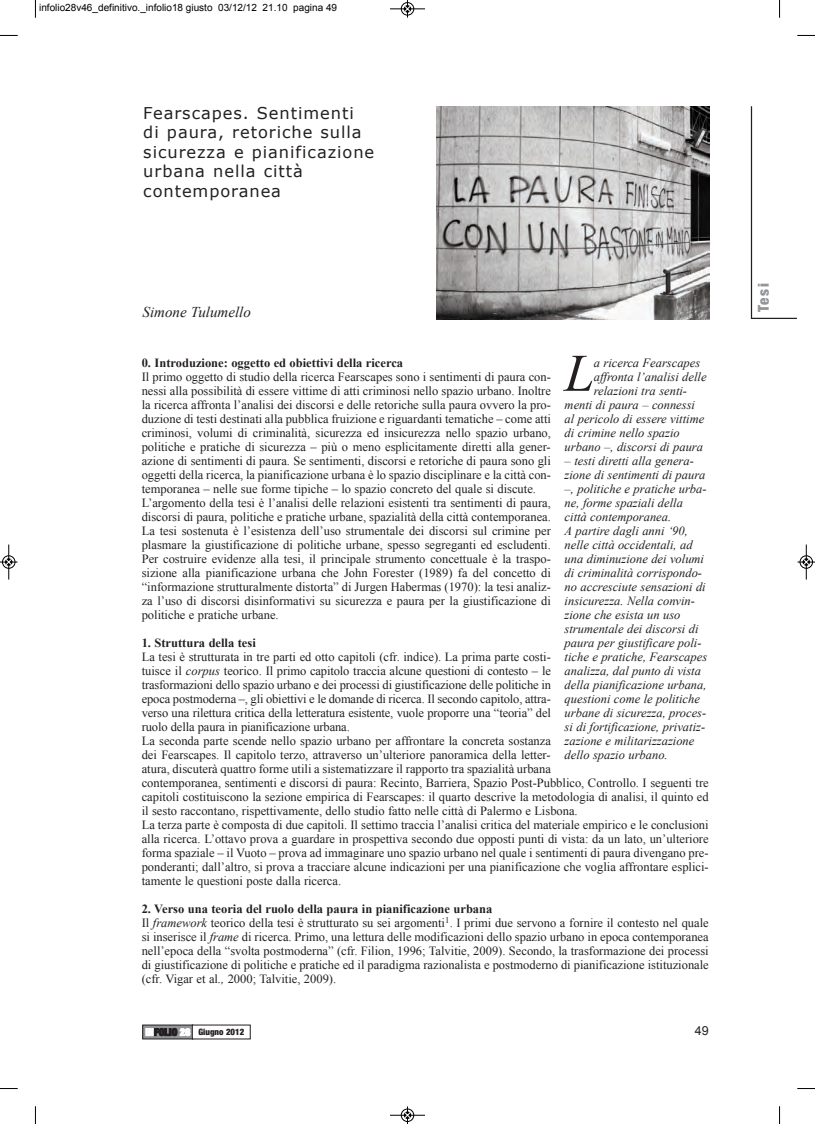
<style>
.page{position:relative;width:815px;height:1124px;background:#fff}
.page>*{position:absolute;margin:0;border:0;box-sizing:border-box;transform-origin:0 0}
.t1{font:italic 52.75px "Times New Roman";color:#231f20}
.t2{font:16.25px/19.5px "Verdana";letter-spacing:.055em;color:#231f20}
.t3{font:italic 15px "Times New Roman";color:#231f20}
.t4{font:900 condensed 15px "Helvetica Neue";color:#939598}
.t5{font:12.5px/14px "Times New Roman";color:#231f20}
.t6{font:italic 12.5px/14px "Times New Roman";color:#231f20}
.t7{font:700 12.5px "Times New Roman";color:#231f20}
.t8{font:12.5px "Arial";color:#231f20}
.t9{font:10px "Arial";color:#000}
.t10{font:900 condensed 8.75px "Helvetica Neue";color:#231f20}
.s1{font-style:italic}
.s2{font-weight:700}
.s3{font-size:10px;color:#fff}
.s4{font-size:10px}
</style>
<div class="page">
<img style="left:436px;top:106px;width:273px;height:213px">
<div style="left:143px;top:1024px;width:50px;height:14px;background:#939598"></div>
<div style="left:143px;top:1024px;width:50px;height:14px;border:1px solid #231f20"></div>
<svg style="left:750px;top:106px;width:47px;height:213px"></svg>
<svg style="left:35px;top:0;width:1px;height:18px"></svg>
<svg style="left:0;top:35px;width:18px;height:1px"></svg>
<svg style="left:779px;top:0;width:1px;height:18px"></svg>
<svg style="left:797px;top:35px;width:18px;height:1px"></svg>
<svg style="left:35px;top:1106px;width:1px;height:17px"></svg>
<svg style="left:0;top:1088px;width:18px;height:1px"></svg>
<svg style="left:779px;top:1106px;width:1px;height:17px"></svg>
<svg style="left:797px;top:1088px;width:18px;height:1px"></svg>
<div style="left:401px;top:2px;width:13px;height:14px;border:1px solid #fff;border-radius:50%"></div>
<hr style="left:390px;top:9px;width:35px;height:1px;background:#000">
<div style="left:401px;top:2px;width:13px;height:13px;border:1px solid #000;border-radius:50%"></div>
<svg style="left:404px;top:0;width:7px;height:18px"></svg>
<hr style="left:390px;top:1114px;width:35px;height:1px;background:#000">
<div style="left:401px;top:1108px;width:13px;height:13px;border:1px solid #000;border-radius:50%"></div>
<svg style="left:404px;top:1106px;width:7px;height:17px"></svg>
<hr style="left:9px;top:544px;width:1px;height:35px;background:#000">
<div style="left:2px;top:555px;width:13px;height:13px;border:1px solid #000;border-radius:50%"></div>
<svg style="left:0;top:558px;width:18px;height:7px"></svg>
<hr style="left:806px;top:544px;width:1px;height:35px;background:#000">
<div style="left:800px;top:555px;width:13px;height:13px;border:1px solid #000;border-radius:50%"></div>
<svg style="left:798px;top:558px;width:17px;height:7px"></svg>
<p class="t9" style="left:39px;top:1px;width:299px">infolio28v46_definitivo._infolio18 giusto 03/12/12 21.10 pagina 49</p>
<h2 class="t2" style="left:143px;top:102px;width:232px">Fearscapes. Sentimenti<br>di paura, retoriche sulla sicurezza e pianificazione urbana nella città contemporanea</h2>
<p class="t3" style="left:143px;top:301px;width:110px">Simone Tulumello</p>
<h1 class="t1" style="left:565px;top:337px;width:31px">L</h1>
<p class="t6" style="left:594px;top:355px;width:108px">a ricerca Fearscapes</p>
<p class="t7" style="left:142px;top:354px;width:263px">0. Introduzione: oggetto ed obiettivi della ricerca</p>
<p class="t5" style="left:142px;top:369px;width:411px">Il primo oggetto di studio della ricerca Fearscapes sono i sentimenti di paura con&shy;nessi alla possibilità di essere vittime di atti criminosi nello spazio urbano. Inoltre la ricerca affronta l’analisi dei discorsi e delle retoriche sulla paura ovvero la pro&shy;duzione di testi destinati alla pubblica fruizione e riguardanti tematiche – come atti criminosi, volumi di criminalità, sicurezza ed insicurezza nello spazio urbano, politiche e pratiche di sicurezza – più o meno esplicitamente diretti alla gener&shy;azione di sentimenti di paura. Se sentimenti, discorsi e retoriche di paura sono gli oggetti della ricerca, la pianificazione urbana è lo spazio disciplinare e la città con&shy;temporanea – nelle sue forme tipiche – lo spazio concreto del quale si discute.<br>L’argomento della tesi è l’analisi delle relazioni esistenti tra sentimenti di paura, discorsi di paura, politiche e pratiche urbane, spazialità della città contemporanea.<br>La tesi sostenuta è l’esistenza dell’uso strumentale dei discorsi sul crimine per plasmare la giustificazione di politiche urbane, spesso segreganti ed escludenti.<br>Per costruire evidenze alla tesi, il principale strumento concettuale è la traspo&shy;sizione alla pianificazione urbana che John Forester (1989) fa del concetto di “informazione strutturalmente distorta” di Jurgen Habermas (1970): la tesi analiz&shy;za l’uso di discorsi disinformativi su sicurezza e paura per la giustificazione di politiche e pratiche urbane.</p>
<p class="t7" style="left:142px;top:634px;width:116px">1. Struttura della tesi</p>
<p class="t5" style="left:142px;top:649px;width:569px">La tesi è strutturata in tre parti ed otto capitoli (cfr. indice). La prima parte costi-<br>tuisce il <span class="s1">corpus</span> teorico. Il primo capitolo traccia alcune questioni di contesto – le<br>trasformazioni dello spazio urbano e dei processi di giustificazione delle politiche in<br>epoca postmoderna –, gli obiettivi e le domande di ricerca. Il secondo capitolo, attra-<br>verso una rilettura critica della letteratura esistente, vuole proporre una “teoria” del<br>ruolo della paura in pianificazione urbana.<br>La seconda parte scende nello spazio urbano per affrontare la concreta sostanza<br>dei Fearscapes. Il capitolo terzo, attraverso un’ulteriore panoramica della letter-<br>atura, discuterà quattro forme utili a sistematizzare il rapporto tra spazialità urbana<br>contemporanea, sentimenti e discorsi di paura: Recinto, Barriera, Spazio Post-Pubblico, Controllo. I seguenti tre capitoli costituiscono la sezione empirica di Fearscapes: il quarto descrive la metodologia di analisi, il quinto ed il sesto raccontano, rispettivamente, dello studio fatto nelle città di Palermo e Lisbona.<br>La terza parte è composta di due capitoli. Il settimo traccia l’analisi critica del materiale empirico e le conclusioni alla ricerca. L’ottavo prova a guardare in prospettiva secondo due opposti punti di vista: da un lato, un’ulteriore forma spaziale – il Vuoto – prova ad immaginare uno spazio urbano nel quale i sentimenti di paura divengano pre&shy;ponderanti; dall’altro, si prova a tracciare alcune indicazioni per una pianificazione che voglia affrontare esplici&shy;tamente le questioni poste dalla ricerca.</p>
<p class="t5" style="left:142px;top:901px;width:569px"><span class="s2">2. Verso una teoria del ruolo della paura in pianificazione urbana<br></span>Il <span class="s1">framework</span> teorico della tesi è strutturato su sei argomenti<sup>1</sup>. I primi due servono a fornire il contesto nel quale si inserisce il <span class="s1">frame</span> di ricerca. Primo, una lettura delle modificazioni dello spazio urbano in epoca contemporanea nell’epoca della “svolta postmoderna” (cfr. Filion, 1996; Talvitie, 2009). Secondo, la trasformazione dei processi di giustificazione di politiche e pratiche ed il paradigma razionalista e postmoderno di pianificazione istituzionale (cfr. Vigar et al<span class="s1">.,</span> 2000; Talvitie, 2009).</p>
<p class="t6" style="left:594px;top:369px;width:114px">affronta l’analisi delle</p>
<p class="t6" style="left:594px;top:383px;width:95px">relazioni tra senti-</p>
<p class="t6" style="left:565px;top:397px;width:132px">menti di paura – connessi</p>
<p class="t6" style="left:565px;top:411px;width:141px">al pericolo di essere vittime</p>
<p class="t6" style="left:565px;top:425px;width:117px">di crimine nello spazio</p>
<p class="t6" style="left:565px;top:439px;width:140px">urbano –, discorsi di paura</p>
<p class="t6" style="left:565px;top:453px;width:144px">– testi diretti alla genera&shy;zione di sentimenti di paura –, politiche e pratiche urba&shy;ne, forme spaziali della città contemporanea.<br>A partire dagli anni ‘90, nelle città occidentali, ad una diminuzione dei volumi di criminalità corrispondo&shy;no accresciute sensazioni di insicurezza. Nella convin&shy;zione che esista un uso strumentale dei discorsi di paura per giustificare poli&shy;tiche e pratiche, Fearscapes analizza, dal punto di vista della pianificazione urbana, questioni come le politiche urbane di sicurezza, proces&shy;si di fortificazione, privatiz&shy;zazione e militarizzazione dello spazio urbano.</p>
<p class="t10" style="left:145px;top:1024px;width:100px"><span class="s3">IN</span><span class="s4">FOLIO</span> <span class="s3">28</span> Giugno 2012</p>
<p class="t8" style="left:695px;top:1022px;width:15px">49</p>
<p class="t4" style="left:751px;top:312px;width:30px;rotate:-90deg">Tesi</p>
</div>
